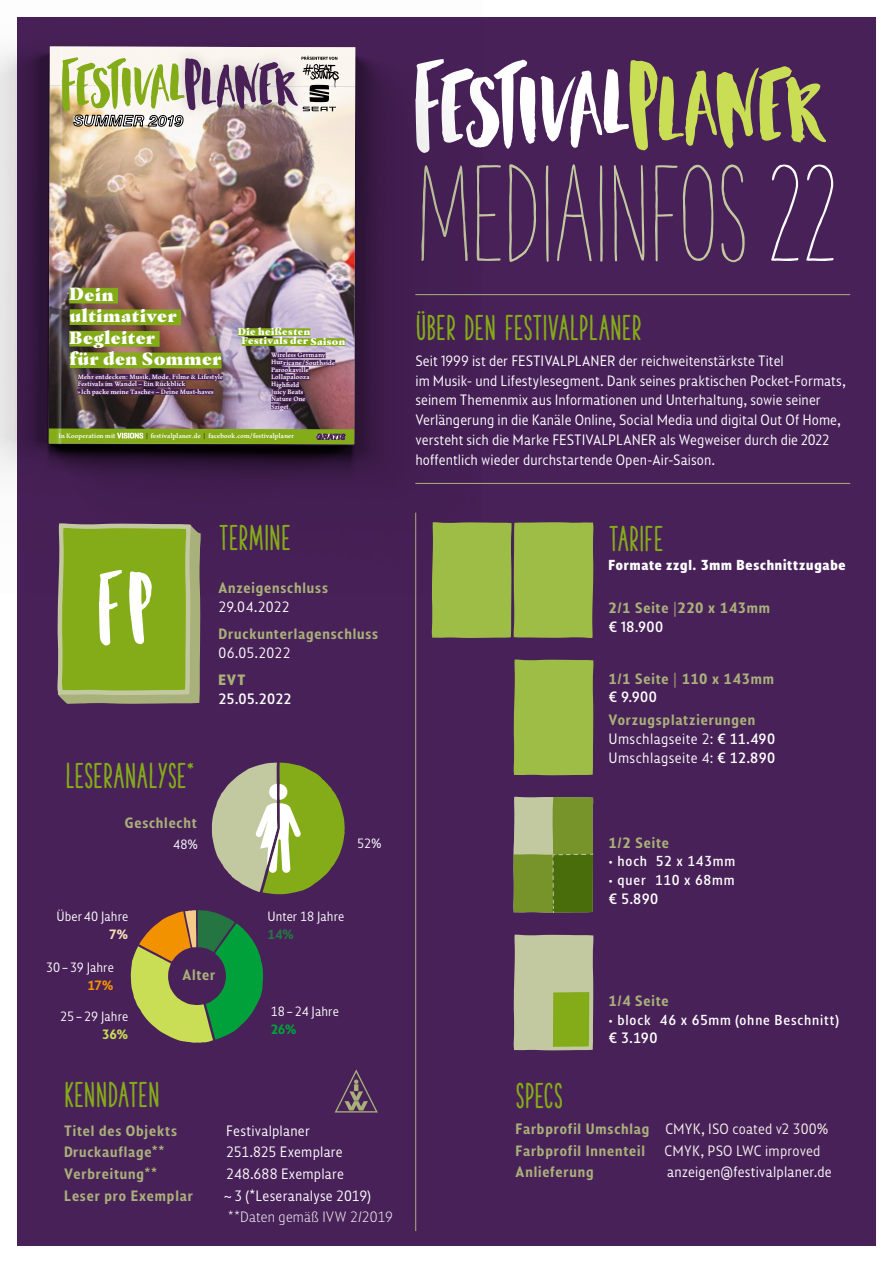
<style>
.page{position:relative;width:893px;height:1263px;background:#fff}
.page>*{position:absolute;margin:0;border:0;box-sizing:border-box;transform-origin:0 0}
.t1{font:126.75px "The Hand";letter-spacing:-.005em;color:#c2c8a0}
.t2{font:33.6px "The Hand Extrablack";letter-spacing:.025em;color:#84ac18}
.t3{font:900 17.55px/21.6px "Masqualero";letter-spacing:.025em;color:#fff}
.t4{font:15px/19.8px "Squalo";letter-spacing:.005em;color:#fff}
.t5{font:600 15px/18.8px "Squalo";letter-spacing:.055em;color:#a9b17a}
.t6{font:15px/18.8px "Squalo";letter-spacing:.03em;color:#fff}
.t7{font:15px "Squalo";letter-spacing:.01em;color:#fff}
.t8{font:300 15px "Squalo";letter-spacing:.01em;color:#fff}
.t9{font:15px "Squalo";letter-spacing:.015em;color:#f6f1ec}
.t10{font:700 15px "Squalo";color:#a9b17a}
.t11{font:14.55px "Squalo";letter-spacing:.055em;color:#fff}
.t12{font:700 14.55px "Squalo";letter-spacing:.055em;color:#fff}
.t13{font:13.5px "Squalo";letter-spacing:.005em;color:#fff}
.t14{font:600 13.5px "Squalo";color:#257542}
.t15{font:600 13.5px "Squalo";color:#00a13b}
.t16{font:600 13.5px "Squalo";color:#c9de55}
.t17{font:600 13.5px "Squalo";color:#f39200}
.t18{font:600 13.5px "Squalo";color:#f8e0b8}
.t19{font:900 9.75px/9.9px "Masqualero";letter-spacing:.035em;color:#fff}
.t20{font:700 7.2px/7.4px "Maiola";letter-spacing:.015em;color:#fff}
.s1{color:#492156}
.s2{color:#fff}
.s3{font-family:"Minion Pro";font-weight:400}
.s4{font-weight:400;color:#fff}
.s5{font-weight:600;color:#a9b17a}
.s6{font-style:inherit}
.s7{font-weight:400;color:#f6f1ec}
</style>
<div class="page">
<div style="left:17px;top:17px;width:859px;height:1229px;background:#482158"></div>
<svg style="left:483px;top:59px;width:343px;height:92px"></svg>
<img style="left:0;top:47px;width:483px;height:547px">
<img style="left:49px;top:46px;width:306px;height:398px">
<div style="left:514px;top:659px;width:79px;height:116px;background:#9dbd46"></div>
<div style="left:432px;top:522px;width:161px;height:116px;background:#9dbd46"></div>
<svg style="left:513px;top:797px;width:81px;height:116px"></svg>
<svg style="left:514px;top:935px;width:79px;height:115px"></svg>
<svg style="left:335px;top:1069px;width:43px;height:43px"></svg>
<hr style="left:415px;top:483px;width:435px;height:1px;background:#a9b17a">
<hr style="left:415px;top:294px;width:435px;height:1px;background:#a9b17a">
<hr style="left:415px;top:513px;width:1px;height:718px;background:#a9b17a">
<svg style="left:131px;top:910px;width:132px;height:133px"></svg>
<svg style="left:212px;top:763px;width:133px;height:131px"></svg>
<svg style="left:57px;top:523px;width:143px;height:181px"></svg>
<p class="t3" style="left:69px;top:283px;width:154px">Dein ultimativer<br>Begleiter<br>für den Sommer</p>
<p class="t20" style="left:77px;top:373px;width:147px">Mehr entdecken: Musik, Mode, Filme &amp; Lifestyle<br>Festivals im Wandel – Ein Rückblick<br>»Ich packe meine Tasche« – Deine Must-haves</p>
<p class="t19" style="left:242px;top:326px;width:105px;text-indent:-4px">Die heißesten<br>Festivals der Saison</p>
<p class="t20" style="left:271px;top:351px;width:66px">Wireless Germany<br>Hurricane / Southside<br>Parookaville<br>Lollapalooza<br>Highfield<br>Juicy Beats<br>Nature One<br>Sziget</p>
<p class="t20" style="left:58px;top:432px;width:59px">In Kooperation mit</p>
<p class="t20" style="left:146px;top:432px;width:149px"><span class="s1">|</span> festivalplaner.de <span class="s1">|</span> facebook.com / festivalplaner</p>
<h2 class="t2" style="left:219px;top:518px;width:73px">TERMINE</h2>
<p class="t5" style="left:219px;top:578px;width:111px">Anzeigenschluss</p>
<p class="t4" style="left:219px;top:596px;width:73px">29.04.2022</p>
<p class="t5" style="left:219px;top:624px;width:161px">Druckunterlagenschluss</p>
<p class="t4" style="left:219px;top:642px;width:74px">06.05.2022</p>
<p class="t10" style="left:219px;top:670px;width:28px">EVT</p>
<p class="t7" style="left:219px;top:689px;width:75px">25.05.2022</p>
<h2 class="t2" style="left:65px;top:756px;width:130px">LESERANALYSE*</h2>
<p class="t5" style="left:125px;top:813px;width:74px">Geschlecht</p>
<p class="t13" style="left:56px;top:907px;width:73px">Über40 Jahre</p>
<p class="t18" style="left:109px;top:925px;width:21px">7%</p>
<p class="t13" style="left:46px;top:959px;width:69px">30–39 Jahre</p>
<p class="t17" style="left:87px;top:976px;width:28px">17%</p>
<p class="t13" style="left:60px;top:1007px;width:70px">25–29 Jahre</p>
<p class="t16" style="left:102px;top:1025px;width:28px">36%</p>
<p class="t13" style="left:173px;top:836px;width:26px">48%</p>
<p class="t13" style="left:357px;top:835px;width:26px">52%</p>
<p class="t5" style="left:182px;top:964px;width:35px">Alter</p>
<p class="t13" style="left:267px;top:907px;width:78px">Unter 18 Jahre</p>
<p class="t14" style="left:267px;top:925px;width:28px">14%</p>
<p class="t13" style="left:271px;top:1003px;width:70px">18–24 Jahre</p>
<p class="t15" style="left:271px;top:1021px;width:28px">26%</p>
<h2 class="t2" style="left:64px;top:1076px;width:96px">KENNDATEN</h2>
<p class="t5" style="left:64px;top:1120px;width:114px">Titel des Objekts</p>
<p class="t4" style="left:226px;top:1120px;width:85px">Festivalplaner</p>
<p class="t5" style="left:64px;top:1142px;width:102px">Druckauflage**</p>
<p class="t4" style="left:226px;top:1142px;width:118px">251.825 Exemplare</p>
<p class="t5" style="left:64px;top:1164px;width:94px">Verbreitung**</p>
<p class="t4" style="left:226px;top:1163px;width:119px">248.688 Exemplare</p>
<p class="t5" style="left:64px;top:1185px;width:130px">Leser pro Exemplar</p>
<p class="t4" style="left:223px;top:1185px;width:149px">~3 (*Leseranalyse 2019)</p>
<p class="t8" style="left:228px;top:1208px;width:167px">**Daten gemäß IVW 2/2019</p>
<h1 class="t1" style="left:415px;top:140px;width:422px">MEDIAINFOS <span class="s2">22</span></h1>
<h2 class="t2" style="left:415px;top:308px;width:227px">ÜBER DEN FESTIVALPLANER</h2>
<p class="t4" style="left:415px;top:350px;width:432px">Seit 1999 ist der FESTIVALPLANER der reichweitenstärkste Titel<br>im Musik- und Lifestylesegment. Dank seines praktischen Pocket-Formats, seinem Themenmix aus Informationen und Unterhaltung, sowie seiner Verlängerung in die Kanäle Online, Social Media und digital Out Of Home, versteht sich die Marke FESTIVALPLANER als Wegweiser durch die 2022 hoffentlich wieder durchstartende Open-Air-Saison.</p>
<h2 class="t2" style="left:608px;top:519px;width:55px">TARIFE</h2>
<p class="t12" style="left:608px;top:555px;width:239px">Formate zzgl. 3mm Beschnittzugabe</p>
<p class="t5" style="left:608px;top:598px;width:163px">2/1 Seite <span class="s3">|</span>220 x 143mm <span class="s4">€ 18.900</span></p>
<p class="t5" style="left:608px;top:668px;width:167px">1/1 Seite <span class="s3">|</span> 110 x 143mm <span class="s4">€ 9.900</span></p>
<p class="t6" style="left:608px;top:710px;width:168px"><span class="s5">Vorzugsplatzierungen<br></span>Umschlagseite 2: <span class="s6">€ 11.490<br></span>Umschlagseite 4: <span class="s6">€ 12.890</span></p>
<p class="t5" style="left:608px;top:833px;width:62px">1/2 Seite</p>
<p class="t11" style="left:608px;top:852px;width:128px">• hoch 52 x 143mm</p>
<p class="t11" style="left:608px;top:870px;width:128px">• quer 110 x 68mm</p>
<p class="t7" style="left:608px;top:889px;width:51px">€ 5.890</p>
<h2 class="t2" style="left:516px;top:1076px;width:48px">SPECS</h2>
<p class="t5" style="left:608px;top:991px;width:62px">1/4 Seite</p>
<p class="t11" style="left:608px;top:1010px;width:232px">• block 46 x 65mm (ohne Beschnitt)</p>
<p class="t7" style="left:608px;top:1029px;width:50px">€ 3.190</p>
<p class="t5" style="left:516px;top:1118px;width:314px;line-height:21.5px">Farbprofil Umschlag <span class="s7">CMYK, ISO coated v2 300%<br></span>Farbprofil Innenteil</p>
<p class="t9" style="left:665px;top:1141px;width:157px">CMYK, PSO LWC improved</p>
<p class="t5" style="left:516px;top:1162px;width:80px">Anlieferung</p>
<p class="t4" style="left:667px;top:1162px;width:166px">anzeigen@festivalplaner.de</p>
</div>
